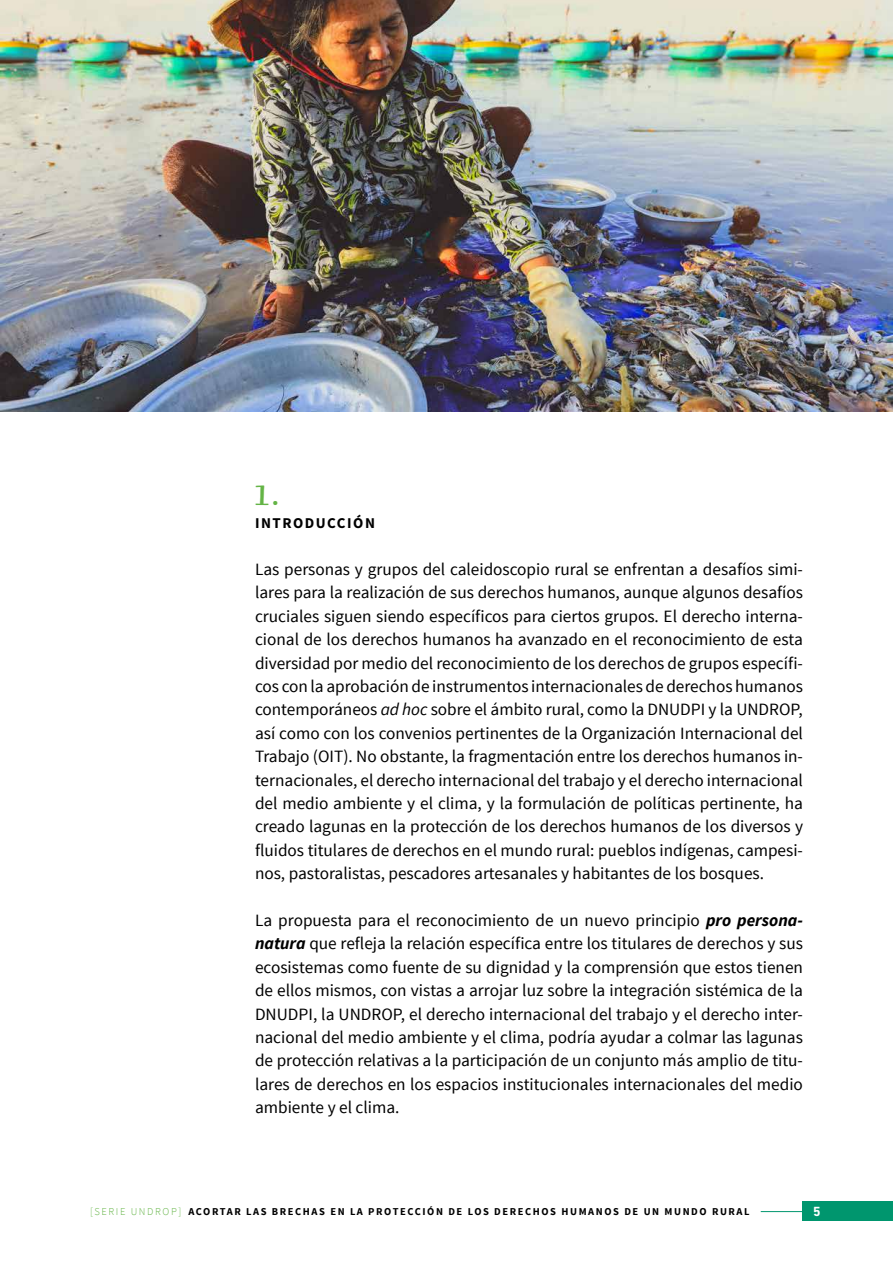
<style>
.page{position:relative;width:893px;height:1263px;background:#fff}
.page>*{position:absolute;margin:0;border:0;box-sizing:border-box;transform-origin:0 0}
.t1{font:30px "Fian Headline V3";color:#64b446}
.t2{font:17.25px/23.4px "Source Sans Pro";color:#000;text-align:justify}
.t3{font:700 15px "Fiantext";letter-spacing:.1em;color:#000}
.t4{font:700 13.5px "DIN Next LT Pro";color:#fff}
.t5{font:700 10.5px "Source Sans Pro";letter-spacing:.15em;color:#000}
.s1{font-style:italic}
.s2{font-weight:700;font-style:italic}
.s3{font-weight:300;color:#64b446}
</style>
<div class="page">
<div style="left:803px;top:1201px;width:90px;height:20px;background:#00966e"></div>
<hr style="left:761px;top:1211px;width:43px;height:1px;background:#00966e">
<img style="left:0;top:0;width:893px;height:411px">
<h1 class="t1" style="left:255px;top:480px;width:25px">1.</h1>
<p class="t3" style="left:255px;top:513px;width:121px">INTRODUCCIÓN</p>
<p class="t2" style="left:255px;top:558px;width:549px">Las personas y grupos del caleidoscopio rural se enfrentan a desafíos simi&shy;lares para la realización de sus derechos humanos, aunque algunos desafíos cruciales siguen siendo específicos para ciertos grupos. El derecho interna&shy;cional de los derechos humanos ha avanzado en el reconocimiento de esta diversidad por medio del reconocimiento de los derechos de grupos específi&shy;cos con la aprobación de instrumentos internacionales de derechos humanos contemporáneos <span class="s1">ad hoc</span> sobre el ámbito rural, como la DNUDPI y la UNDROP, así como con los convenios pertinentes de la Organización Internacional del Trabajo (OIT). No obstante, la fragmentación entre los derechos humanos in&shy;ternacionales, el derecho internacional del trabajo y el derecho internacional del medio ambiente y el clima, y la formulación de políticas pertinente, ha creado lagunas en la protección de los derechos humanos de los diversos y fluidos titulares de derechos en el mundo rural: pueblos indígenas, campesi&shy;nos, pastoralistas, pescadores artesanales y habitantes de los bosques.</p>
<p class="t2" style="left:255px;top:909px;width:550px">La propuesta para el reconocimiento de un nuevo principio <span class="s2">pro persona&shy;natura</span> que refleja la relación específica entre los titulares de derechos y sus ecosistemas como fuente de su dignidad y la comprensión que estos tienen de ellos mismos, con vistas a arrojar luz sobre la integración sistémica de la DNUDPI, la UNDROP, el derecho internacional del trabajo y el derecho inter&shy;nacional del medio ambiente y el clima, podría ayudar a colmar las lagunas de protección relativas a la participación de un conjunto más amplio de titu&shy;lares de derechos en los espacios institucionales internacionales del medio ambiente y el clima.</p>
<p class="t5" style="left:90px;top:1205px;width:661px"><span class="s3">[SERIE UNDROP]</span> ACORTAR LAS BRECHAS EN LA PROTECCIÓN DE LOS DERECHOS HUMANOS DE UN MUNDO RURAL</p>
<p class="t4" style="left:813px;top:1203px;width:9px">5</p>
</div>
